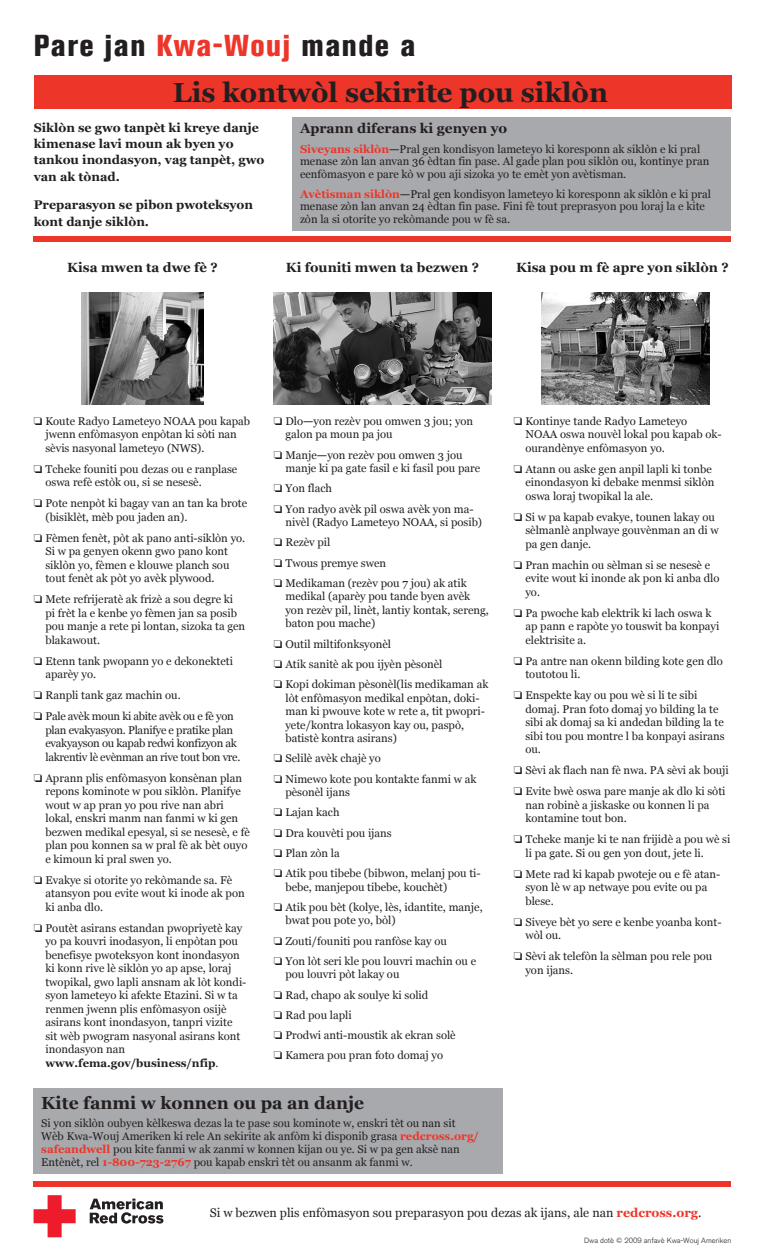
<style>
.page{position:relative;width:765px;height:1260px;background:#fff}
.page>*{position:absolute;margin:0;border:0;box-sizing:border-box;transform-origin:0 0}
.Column_Header{font:800 condensed 30px "Akzidenz Grotesk BE";letter-spacing:.05em;color:#231f20}
.t1{font:700 27.5px "Georgia";color:#231f20}
.t2{font:700 17.5px "Georgia";color:#231f20}
.t3{font:700 13.75px "Georgia";color:#231f20}
.Column_Header-2{font:700 13.38px "Georgia";color:#231f20}
.t4{font:700 12.5px/16.2px "Georgia";color:#231f20}
.t5{font:12.5px "Georgia";color:#231f20}
.Bullet_0_0625{font:11.25px/13.5px "Georgia";color:#231f20}
.Bullet_0_0625-2{font:11.25px/13.5px "Georgia";letter-spacing:-.025em;color:#231f20}
.t6{font:300 7.5px "Akzidenz Grotesk BE";color:#231f20}
.s1{color:#ee3529}
.s2{font-weight:700;color:#ee3529}
.s3{font-weight:700}
</style>
<div class="page">
<svg style="left:34px;top:1195px;width:42px;height:42px"></svg>
<svg style="left:90px;top:1199px;width:73px;height:25px"></svg>
<div style="left:34px;top:1181px;width:697px;height:6px;background:#ee3529"></div>
<div style="left:35px;top:75px;width:697px;height:34px;background:#ee3529"></div>
<img style="left:81px;top:292px;width:123px;height:113px">
<img style="left:274px;top:292px;width:217px;height:113px">
<img style="left:541px;top:292px;width:169px;height:113px">
<div style="left:34px;top:236px;width:697px;height:6px;background:#ee3529"></div>
<div style="left:292px;top:117px;width:439px;height:114px;background:#a8a9ad"></div>
<div style="left:34px;top:1088px;width:469px;height:86px;background:#a8a9ad"></div>
<p class="Column_Header" style="left:34px;top:28px;width:383px">Pare jan <span class="s1">Kwa-Wouj</span> mande a</p>
<p class="t1" style="left:173px;top:75px;width:437px">Lis kontwòl sekirite pou siklòn</p>
<p class="t4" style="left:34px;top:120px;width:232px">Siklòn se gwo tanpèt ki kreye danje kimenase lavi moun ak byen yo tankou inondasyon, vag tanpèt, gwo van ak tònad.</p>
<p class="t4" style="left:34px;top:197px;width:221px">Preparasyon se pibon pwoteksyon kont danje siklòn.</p>
<p class="t3" style="left:300px;top:119px;width:209px">Aprann diferans ki genyen yo</p>
<p class="Bullet_0_0625" style="left:300px;top:143px;width:411px;line-height:12.5px"><span class="s2">Siveyans siklòn</span><span class="s3">—</span>Pral gen kondisyon lameteyo ki koresponn ak siklòn e ki pral menase zòn lan anvan 36 èdtan fin pase. Al gade plan pou siklòn ou, kontinye pran eenfòmasyon e pare kò w pou aji sizoka yo te emèt yon avètisman.</p>
<p class="Bullet_0_0625" style="left:300px;top:188px;width:413px;line-height:12.5px"><span class="s2">Avètisman siklòn</span><span class="s3">—</span>Pral gen kondisyon lameteyo ki koresponn ak siklòn e ki pral menase zòn lan anvan 24 èdtan fin pase. Fini fè tout preprasyon pou loraj la e kite zòn la si otorite yo rekòmande pou w fè sa.</p>
<p class="Column_Header-2" style="left:67px;top:259px;width:152px">Kisa mwen ta dwe fè ?</p>
<p class="Column_Header-2" style="left:286px;top:259px;width:195px">Ki founiti mwen ta bezwen ?</p>
<p class="Column_Header-2" style="left:516px;top:259px;width:214px">Kisa pou m fè apre yon siklòn ?</p>
<p class="Bullet_0_0625" style="left:45px;top:414px;width:206px;text-indent:-12px">□ Koute Radyo Lameteyo NOAA pou kapab jwenn enfòmasyon enpòtan ki sòti nan sèvis nasyonal lameteyo (NWS).</p>
<p class="Bullet_0_0625" style="left:45px;top:462px;width:193px;text-indent:-12px">□ Tcheke founiti pou dezas ou e ranplase oswa refè estòk ou, si se nesesè.</p>
<p class="Bullet_0_0625" style="left:45px;top:497px;width:203px;text-indent:-12px">□ Pote nenpòt ki bagay van an tan ka brote (bisiklèt, mèb pou jaden an).</p>
<p class="Bullet_0_0625" style="left:45px;top:531px;width:201px;text-indent:-12px">□ Fèmen fenèt, pòt ak pano anti-siklòn yo.<br>Si w pa genyen okenn gwo pano kont siklòn yo, fèmen e klouwe planch sou tout fenèt ak pòt yo avèk plywood.</p>
<p class="Bullet_0_0625" style="left:45px;top:593px;width:201px;text-indent:-12px">□ Mete refrijeratè ak frizè a sou degre ki pi frèt la e kenbe yo fèmen jan sa posib pou manje a rete pi lontan, sizoka ta gen blakawout.</p>
<p class="Bullet_0_0625" style="left:45px;top:654px;width:189px;text-indent:-12px">□ Etenn tank pwopann yo e dekonekteti aparèy yo.</p>
<p class="Bullet_0_0625" style="left:34px;top:689px;width:149px">□ Ranpli tank gaz machin ou.</p>
<p class="Bullet_0_0625-2" style="left:45px;top:710px;width:197px;text-indent:-12px">□ Pale avèk moun ki abite avèk ou e fè yon plan evakyasyon. Planifye e pratike plan evakyayson ou kapab redwi konfizyon ak lakrentiv lè evènman an rive tout bon vre.</p>
<p class="Bullet_0_0625" style="left:45px;top:771px;width:206px;text-indent:-12px">□ Aprann plis enfòmasyon konsènan plan repons kominote w pou siklòn. Planifye wout w ap pran yo pou rive nan abri lokal, enskri manm nan fanmi w ki gen bezwen medikal epesyal, si se nesesè, e fè plan pou konnen sa w pral fè ak bèt ouyo e kimoun ki pral swen yo.</p>
<p class="Bullet_0_0625" style="left:45px;top:873px;width:201px;text-indent:-12px">□ Evakye si otorite yo rekòmande sa. Fè atansyon pou evite wout ki inode ak pon ki anba dlo.</p>
<p class="Bullet_0_0625" style="left:45px;top:921px;width:203px;text-indent:-12px">□ Poutèt asirans estandan pwopriyetè kay yo pa kouvri inodasyon, li enpòtan pou benefisye pwoteksyon kont inondasyon ki konn rive lè siklòn yo ap apse, loraj twopikal, gwo lapli ansnam ak lòt kondi&shy;syon lameteyo ki afekte Etazini. Si w ta renmen jwenn plis enfòmasyon osijè asirans kont inondasyon, tanpri vizite sit wèb pwogram nasyonal asirans kont inondasyon nan <span class="s3">www.fema.gov/business/nfip</span>.</p>
<p class="Bullet_0_0625" style="left:285px;top:414px;width:189px;text-indent:-12px">□ Dlo<span class="s3">—</span>yon rezèv pou omwen 3 jou; yon galon pa moun pa jou</p>
<p class="Bullet_0_0625" style="left:285px;top:448px;width:196px;text-indent:-12px">□ Manje<span class="s3">—</span>yon rezèv pou omwen 3 jou manje ki pa gate fasil e ki fasil pou pare</p>
<p class="Bullet_0_0625" style="left:274px;top:482px;width:60px">□ Yon flach</p>
<p class="Bullet_0_0625" style="left:285px;top:502px;width:198px;text-indent:-12px">□ Yon radyo avèk pil oswa avèk yon ma&shy;nivèl (Radyo Lameteyo NOAA, si posib)</p>
<p class="Bullet_0_0625" style="left:274px;top:536px;width:58px">□ Rezèv pil</p>
<p class="Bullet_0_0625" style="left:274px;top:556px;width:114px">□ Twous premye swen</p>
<p class="Bullet_0_0625" style="left:285px;top:576px;width:205px;text-indent:-12px">□ Medikaman (rezèv pou 7 jou) ak atik medikal (aparèy pou tande byen avèk yon rezèv pil, linèt, lantiy kontak, sereng, baton pou mache)</p>
<p class="Bullet_0_0625" style="left:274px;top:637px;width:119px">□ Outil miltifonksyonèl</p>
<p class="Bullet_0_0625" style="left:274px;top:657px;width:170px">□ Atik sanitè ak pou ijyèn pèsonèl</p>
<p class="Bullet_0_0625" style="left:285px;top:678px;width:204px;text-indent:-12px">□ Kopi dokiman pèsonèl(lis medikaman ak lòt enfòmasyon medikal enpòtan, doki&shy;man ki pwouve kote w rete a, tit pwopri&shy;yete/kontra lokasyon kay ou, paspò, batistè kontra asirans)</p>
<p class="Bullet_0_0625" style="left:274px;top:752px;width:109px">□ Selilè avèk chajè yo</p>
<p class="Bullet_0_0625" style="left:285px;top:772px;width:193px;text-indent:-12px">□ Nimewo kote pou kontakte fanmi w ak pèsonèl ijans</p>
<p class="Bullet_0_0625" style="left:274px;top:806px;width:67px">□ Lajan kach</p>
<p class="Bullet_0_0625" style="left:274px;top:826px;width:120px">□ Dra kouvèti pou ijans</p>
<p class="Bullet_0_0625" style="left:274px;top:846px;width:68px">□ Plan zòn la</p>
<p class="Bullet_0_0625" style="left:285px;top:867px;width:197px;text-indent:-12px">□ Atik pou tibebe (bibwon, melanj pou ti&shy;bebe, manjepou tibebe, kouchèt)</p>
<p class="Bullet_0_0625" style="left:285px;top:900px;width:199px;text-indent:-12px">□ Atik pou bèt (kolye, lès, idantite, manje, bwat pou pote yo, bòl)</p>
<p class="Bullet_0_0625" style="left:274px;top:934px;width:175px">□ Zouti/founiti pou ranfòse kay ou</p>
<p class="Bullet_0_0625" style="left:285px;top:954px;width:192px;text-indent:-12px">□ Yon lòt seri kle pou louvri machin ou e pou louvri pòt lakay ou</p>
<p class="Bullet_0_0625" style="left:274px;top:988px;width:156px">□ Rad, chapo ak soulye ki solid</p>
<p class="Bullet_0_0625" style="left:274px;top:1008px;width:79px">□ Rad pou lapli</p>
<p class="Bullet_0_0625" style="left:274px;top:1029px;width:184px">□ Prodwi anti-moustik ak ekran solè</p>
<p class="Bullet_0_0625" style="left:274px;top:1049px;width:171px">□ Kamera pou pran foto domaj yo</p>
<p class="t2" style="left:41px;top:1092px;width:325px">Kite fanmi w konnen ou pa an danje</p>
<p class="Bullet_0_0625" style="left:41px;top:1117px;width:439px;line-height:13px">Si yon siklòn oubyen kèlkeswa dezas la te pase sou kominote w, enskri tèt ou nan sit Wèb Kwa-Wouj Ameriken ki rele An sekirite ak anfòm ki disponib grasa <span class="s2">redcross.org/ safeandwell</span> pou kite fanmi w ak zanmi w konnen kijan ou ye. Si w pa gen aksè nan Entènèt, rel <span class="s2">1-800-723-2767</span> pou kapab enskri tèt ou ansanm ak fanmi w.</p>
<p class="Bullet_0_0625" style="left:525px;top:414px;width:198px;text-indent:-12px">□ Kontinye tande Radyo Lameteyo<br>NOAA oswa nouvèl lokal pou kapab ok&shy;ourandènye enfòmasyon yo.</p>
<p class="Bullet_0_0625" style="left:525px;top:462px;width:191px;text-indent:-12px">□ Atann ou aske gen anpil lapli ki tonbe einondasyon ki debake menmsi siklòn oswa loraj twopikal la ale.</p>
<p class="Bullet_0_0625" style="left:525px;top:510px;width:195px;text-indent:-12px">□ Si w pa kapab evakye, tounen lakay ou sèlmanlè anplwaye gouvènman an di w pa gen danje.</p>
<p class="Bullet_0_0625" style="left:525px;top:558px;width:196px;text-indent:-12px">□ Pran machin ou sèlman si se nesesè e evite wout ki inonde ak pon ki anba dlo yo.</p>
<p class="Bullet_0_0625" style="left:525px;top:606px;width:195px;text-indent:-12px">□ Pa pwoche kab elektrik ki lach oswa k ap pann e rapòte yo touswit ba konpayi elektrisite a.</p>
<p class="Bullet_0_0625" style="left:525px;top:654px;width:199px;text-indent:-12px">□ Pa antre nan okenn bilding kote gen dlo toutotou li.</p>
<p class="Bullet_0_0625" style="left:525px;top:689px;width:201px;text-indent:-12px">□ Enspekte kay ou pou wè si li te sibi domaj. Pran foto domaj yo bilding la te sibi ak domaj sa ki andedan bilding la te sibi tou pou montre l ba konpayi asirans ou.</p>
<p class="Bullet_0_0625" style="left:514px;top:764px;width:217px">□ Sèvi ak flach nan fè nwa. PA sèvi ak bouji</p>
<p class="Bullet_0_0625" style="left:525px;top:785px;width:202px;text-indent:-12px">□ Evite bwè oswa pare manje ak dlo ki sòti nan robinè a jiskaske ou konnen li pa kontamine tout bon.</p>
<p class="Bullet_0_0625" style="left:525px;top:833px;width:207px;text-indent:-12px">□ Tcheke manje ki te nan frijidè a pou wè si li pa gate. Si ou gen yon dout, jete li.</p>
<p class="Bullet_0_0625" style="left:525px;top:867px;width:197px;text-indent:-12px">□ Mete rad ki kapab pwoteje ou e fè atan&shy;syon lè w ap netwaye pou evite ou pa blese.</p>
<p class="Bullet_0_0625" style="left:525px;top:915px;width:198px;text-indent:-12px">□ Siveye bèt yo sere e kenbe yoanba kont&shy;wòl ou.</p>
<p class="Bullet_0_0625" style="left:525px;top:950px;width:188px;text-indent:-12px">□ Sèvi ak telefòn la sèlman pou rele pou yon ijans.</p>
<p class="t5" style="left:210px;top:1205px;width:493px">Si w bezwen plis enfòmasyon sou preparasyon pou dezas ak ijans, ale nan <span class="s2">redcross.org</span>.</p>
<p class="t6" style="left:584px;top:1236px;width:149px">Dwa dotè © 2009 anfavè Kwa-Wouj Ameriken</p>
</div>
